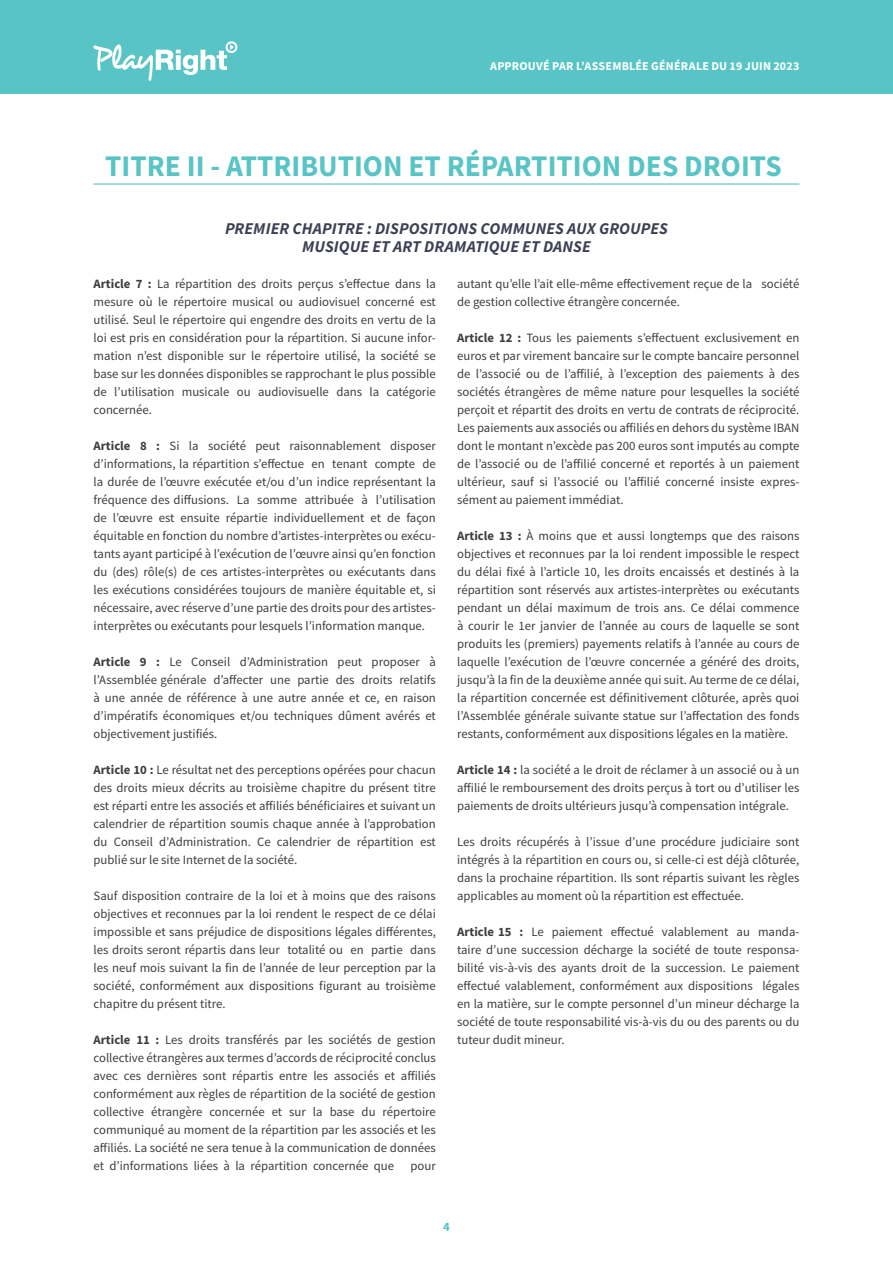
<style>
.page{position:relative;width:893px;height:1263px;background:#fff}
.page>*{position:absolute;margin:0;border:0;box-sizing:border-box;transform-origin:0 0}
.Hoofdstuk{font:700 30px "Source Sans Pro";color:#59c4c6}
.Body{font:italic 700 16.5px "Source Sans Pro";letter-spacing:.005em;color:#3d4054}
.Body-2{font:12.75px/18px "Source Sans Pro";color:#3e3e3f;text-align:justify}
.t1{font:700 12.75px "Source Sans Pro";color:#59c4c6}
.t2{font:700 12px "Source Sans Pro";letter-spacing:.015em;color:#fff}
.s1{font-weight:700}
</style>
<div class="page">
<div style="left:0;top:0;width:893px;height:94px;background:#59c4c6"></div>
<svg style="left:94px;top:41px;width:143px;height:40px"></svg>
<hr style="left:94px;top:183px;width:705px;height:2px;background:#59c4c6">
<p class="t2" style="left:490px;top:58px;width:311px">APPROUVÉ PAR L’ASSEMBLÉE GÉNÉRALE DU 19 JUIN 2023</p>
<p class="Hoofdstuk" style="left:105px;top:145px;width:678px">TITRE II - ATTRIBUTION ET RÉPARTITION DES DROITS</p>
<p class="Body" style="left:225px;top:217px;width:444px">PREMIER CHAPITRE : DISPOSITIONS COMMUNES AUX GROUPES</p>
<p class="Body" style="left:302px;top:235px;width:290px">MUSIQUE ET ART DRAMATIQUE ET DANSE</p>
<p class="Body-2" style="left:94px;top:275px;width:344px"><span class="s1">Article 7 :</span> La répartition des droits perçus s’effectue dans la mesure où le répertoire musical ou audiovisuel concerné est utilisé. Seul le répertoire qui engendre des droits en vertu de la loi est pris en considération pour la répartition. Si aucune infor&shy;mation n’est disponible sur le répertoire utilisé, la société se base sur les données disponibles se rapprochant le plus possible de l’utilisation musicale ou audiovisuelle dans la catégorie concernée.</p>
<p class="Body-2" style="left:94px;top:437px;width:344px"><span class="s1">Article 8 :</span> Si la société peut raisonnablement disposer d’informations, la répartition s’effectue en tenant compte de la durée de l’œuvre exécutée et/ou d’un indice représentant la fréquence des diffusions. La somme attribuée à l’utilisation de l’œuvre est ensuite répartie individuellement et de façon équitable en fonction du nombre d’artistes-interprètes ou exécu&shy;tants ayant participé à l’exécution de l’œuvre ainsi qu’en fonction du (des) rôle(s) de ces artistes-interprètes ou exécutants dans les exécutions considérées toujours de manière équitable et, si nécessaire, avec réserve d’une partie des droits pour des artistes&shy;interprètes ou exécutants pour lesquels l’information manque.</p>
<p class="Body-2" style="left:94px;top:653px;width:344px"><span class="s1">Article 9 :</span> Le Conseil d’Administration peut proposer à l’Assemblée générale d’affecter une partie des droits relatifs à une année de référence à une autre année et ce, en raison d’impératifs économiques et/ou techniques dûment avérés et objectivement justifiés.</p>
<p class="Body-2" style="left:94px;top:761px;width:344px"><span class="s1">Article 10 :</span> Le résultat net des perceptions opérées pour chacun des droits mieux décrits au troisième chapitre du présent titre est réparti entre les associés et affiliés bénéficiaires et suivant un calendrier de répartition soumis chaque année à l’approbation du Conseil d’Administration. Ce calendrier de répartition est publié sur le site Internet de la société.</p>
<p class="Body-2" style="left:94px;top:887px;width:344px">Sauf disposition contraire de la loi et à moins que des raisons objectives et reconnues par la loi rendent le respect de ce délai impossible et sans préjudice de dispositions légales différentes, les droits seront répartis dans leur totalité ou en partie dans les neuf mois suivant la fin de l’année de leur perception par la société, conformément aux dispositions figurant au troisième chapitre du présent titre.</p>
<p class="Body-2" style="left:94px;top:1031px;width:344px"><span class="s1">Article 11 :</span> Les droits transférés par les sociétés de gestion collective étrangères aux termes d’accords de réciprocité conclus avec ces dernières sont répartis entre les associés et affiliés conformément aux règles de répartition de la société de gestion collective étrangère concernée et sur la base du répertoire communiqué au moment de la répartition par les associés et les affiliés. La société ne sera tenue à la communication de données et d’informations liées à la répartition concernée que</p>
<p class="Body-2" style="left:410px;top:1157px;width:27px">pour</p>
<p class="Body-2" style="left:457px;top:275px;width:344px">autant qu’elle l’ait elle-même effectivement reçue de la société de gestion collective étrangère concernée.</p>
<p class="Body-2" style="left:457px;top:329px;width:344px"><span class="s1">Article 12 :</span> Tous les paiements s’effectuent exclusivement en euros et par virement bancaire sur le compte bancaire personnel de l’associé ou de l’affilié, à l’exception des paiements à des sociétés étrangères de même nature pour lesquelles la société perçoit et répartit des droits en vertu de contrats de réciprocité.<br>Les paiements aux associés ou affiliés en dehors du système IBAN dont le montant n’excède pas 200 euros sont imputés au compte de l’associé ou de l’affilié concerné et reportés à un paiement ultérieur, sauf si l’associé ou l’affilié concerné insiste expres&shy;sément au paiement immédiat.</p>
<p class="Body-2" style="left:457px;top:527px;width:344px"><span class="s1">Article 13 :</span> À moins que et aussi longtemps que des raisons objectives et reconnues par la loi rendent impossible le respect du délai fixé à l’article 10, les droits encaissés et destinés à la répartition sont réservés aux artistes-interprètes ou exécutants pendant un délai maximum de trois ans. Ce délai commence à courir le 1er janvier de l’année au cours de laquelle se sont produits les (premiers) payements relatifs à l’année au cours de laquelle l’exécution de l’œuvre concernée a généré des droits, jusqu’à la fin de la deuxième année qui suit. Au terme de ce délai, la répartition concernée est définitivement clôturée, après quoi l’Assemblée générale suivante statue sur l’affectation des fonds restants, conformément aux dispositions légales en la matière.</p>
<p class="Body-2" style="left:457px;top:761px;width:344px"><span class="s1">Article 14 :</span> la société a le droit de réclamer à un associé ou à un affilié le remboursement des droits perçus à tort ou d’utiliser les paiements de droits ultérieurs jusqu’à compensation intégrale.</p>
<p class="Body-2" style="left:457px;top:833px;width:344px">Les droits récupérés à l’issue d’une procédure judiciaire sont intégrés à la répartition en cours ou, si celle-ci est déjà clôturée, dans la prochaine répartition. Ils sont répartis suivant les règles applicables au moment où la répartition est effectuée.</p>
<p class="Body-2" style="left:457px;top:923px;width:344px"><span class="s1">Article 15 :</span> Le paiement effectué valablement au manda&shy;taire d’une succession décharge la société de toute responsa&shy;bilité vis-à-vis des ayants droit de la succession. Le paiement effectué valablement, conformément aux dispositions légales en la matière, sur le compte personnel d’un mineur décharge la société de toute responsabilité vis-à-vis du ou des parents ou du tuteur dudit mineur.</p>
<p class="t1" style="left:443px;top:1218px;width:8px">4</p>
</div>
